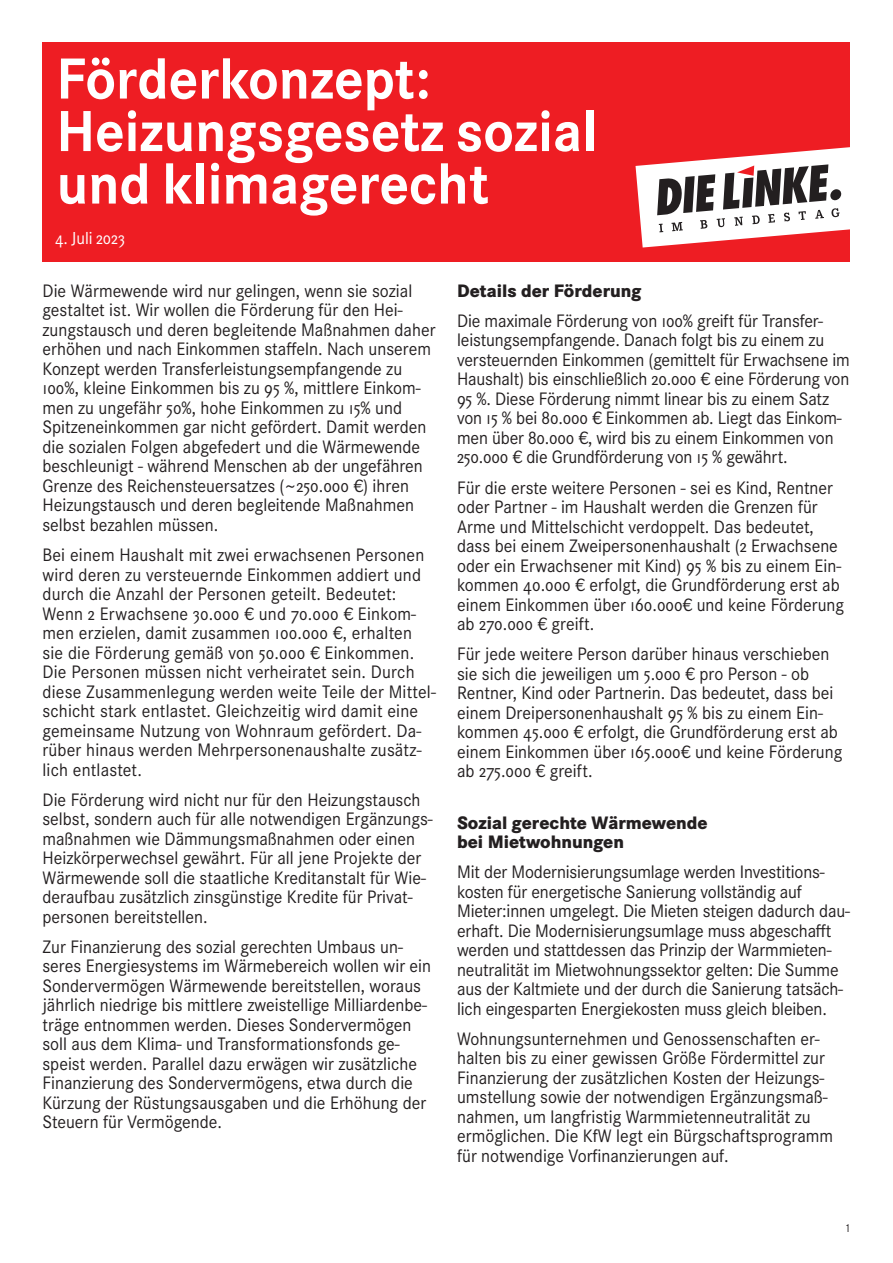
<style>
.page{position:relative;width:893px;height:1263px;background:#fff}
.page>*{position:absolute;margin:0;border:0;box-sizing:border-box;transform-origin:0 0}
.t1{font:700 60px/52.5px "Corporate S";color:#fff;scale:.95 1}
.t2{font:18.75px/19.5px "Corporate S";color:#231f20;scale:.95 1}
.t3{font:800 18.75px/19.5px "Corporate S";color:#231f20;scale:.95 1}
.t4{font:18px "Corporate S";color:#fff;scale:.96 1}
.t5{font:12px "Corporate S";color:#231f20;scale:.95 1}
</style>
<div class="page">
<div style="left:43px;top:43px;width:807px;height:218px;background:#ee1d23"></div>
<svg style="left:635px;top:147px;width:215px;height:100px"></svg>
<h1 class="t1" style="left:56px;top:54px;width:571px">Förderkonzept:<br>Heizungsgesetz sozial und klimagerecht</h1>
<p class="t4" style="left:55px;top:228px;width:74px">4. Juli 2023</p>
<p class="t2" style="left:43px;top:281px;width:415px">Die Wärmewende wird nur gelingen, wenn sie sozial gestaltet ist. Wir wollen die Förderung für den Hei&shy;zungstausch und deren begleitende Maßnahmen daher erhöhen und nach Einkommen staffeln. Nach unserem Konzept werden Transferleistungsempfangende zu 100%, kleine Einkommen bis zu 95 %, mittlere Einkom&shy;men zu ungefähr 50%, hohe Einkommen zu 15% und Spitzeneinkommen gar nicht gefördert. Damit werden die sozialen Folgen abgefedert und die Wärmewende beschleunigt - während Menschen ab der ungefähren Grenze des Reichensteuersatzes (~250.000 €) ihren Heizungstausch und deren begleitende Maßnahmen selbst bezahlen müssen.</p>
<p class="t2" style="left:43px;top:545px;width:416px">Bei einem Haushalt mit zwei erwachsenen Personen wird deren zu versteuernde Einkommen addiert und durch die Anzahl der Personen geteilt. Bedeutet:<br>Wenn 2 Erwachsene 30.000 € und 70.000 € Einkom&shy;men erzielen, damit zusammen 100.000 €, erhalten sie die Förderung gemäß von 50.000 € Einkommen.<br>Die Personen müssen nicht verheiratet sein. Durch diese Zusammenlegung werden weite Teile der Mittel&shy;schicht stark entlastet. Gleichzeitig wird damit eine gemeinsame Nutzung von Wohnraum gefördert. Da&shy;rüber hinaus werden Mehrpersonenaushalte zusätz&shy;lich entlastet.</p>
<p class="t2" style="left:43px;top:790px;width:412px">Die Förderung wird nicht nur für den Heizungstausch selbst, sondern auch für alle notwendigen Ergänzungs&shy;maßnahmen wie Dämmungsmaßnahmen oder einen Heizkörperwechsel gewährt. Für all jene Projekte der Wärmewende soll die staatliche Kreditanstalt für Wie&shy;deraufbau zusätzlich zinsgünstige Kredite für Privat&shy;personen bereitstellen.</p>
<p class="t2" style="left:43px;top:937px;width:411px">Zur Finanzierung des sozial gerechten Umbaus un&shy;seres Energiesystems im Wärmebereich wollen wir ein Sondervermögen Wärmewende bereitstellen, woraus jährlich niedrige bis mittlere zweistellige Milliardenbe&shy;träge entnommen werden. Dieses Sondervermögen soll aus dem Klima- und Transformationsfonds ge&shy;speist werden. Parallel dazu erwägen wir zusätzliche Finanzierung des Sondervermögens, etwa durch die Kürzung der Rüstungsausgaben und die Erhöhung der Steuern für Vermögende.</p>
<p class="t3" style="left:457px;top:281px;width:195px">Details der Förderung</p>
<p class="t2" style="left:457px;top:311px;width:415px">Die maximale Förderung von 100% greift für Transfer&shy;leistungsempfangende. Danach folgt bis zu einem zu versteuernden Einkommen (gemittelt für Erwachsene im Haushalt) bis einschließlich 20.000 € eine Förderung von 95 %. Diese Förderung nimmt linear bis zu einem Satz von 15 % bei 80.000 € Einkommen ab. Liegt das Einkom&shy;men über 80.000 €, wird bis zu einem Einkommen von 250.000 € die Grundförderung von 15 % gewährt.</p>
<p class="t2" style="left:457px;top:478px;width:409px">Für die erste weitere Personen - sei es Kind, Rentner oder Partner - im Haushalt werden die Grenzen für Arme und Mittelschicht verdoppelt. Das bedeutet, dass bei einem Zweipersonenhaushalt (2 Erwachsene oder ein Erwachsener mit Kind) 95 % bis zu einem Ein&shy;kommen 40.000 € erfolgt, die Grundförderung erst ab einem Einkommen über 160.000€ und keine Förderung ab 270.000 € greift.</p>
<p class="t2" style="left:457px;top:644px;width:407px">Für jede weitere Person darüber hinaus verschieben sie sich die jeweiligen um 5.000 € pro Person - ob Rentner, Kind oder Partnerin. Das bedeutet, dass bei einem Dreipersonenhaushalt 95 % bis zu einem Ein&shy;kommen 45.000 € erfolgt, die Grundförderung erst ab einem Einkommen über 165.000€ und keine Förderung ab 275.000 € greift.</p>
<p class="t3" style="left:457px;top:813px;width:265px">Sozial gerechte Wärmewende bei Mietwohnungen</p>
<p class="t2" style="left:457px;top:862px;width:415px">Mit der Modernisierungsumlage werden Investitions&shy;kosten für energetische Sanierung vollständig auf Mieter:innen umgelegt. Die Mieten steigen dadurch dau&shy;erhaft. Die Modernisierungsumlage muss abgeschafft werden und stattdessen das Prinzip der Warmmieten&shy;neutralität im Mietwohnungssektor gelten: Die Summe aus der Kaltmiete und der durch die Sanierung tatsäch&shy;lich eingesparten Energiekosten muss gleich bleiben.</p>
<p class="t2" style="left:457px;top:1029px;width:397px">Wohnungsunternehmen und Genossenschaften er&shy;halten bis zu einer gewissen Größe Fördermittel zur Finanzierung der zusätzlichen Kosten der Heizungs&shy;umstellung sowie der notwendigen Ergänzungsmaß&shy;nahmen, um langfristig Warmmietenneutralität zu ermöglichen. Die KfW legt ein Bürgschaftsprogramm für notwendige Vorfinanzierungen auf.</p>
<p class="t5" style="left:844px;top:1221px;width:8px">1</p>
</div>
